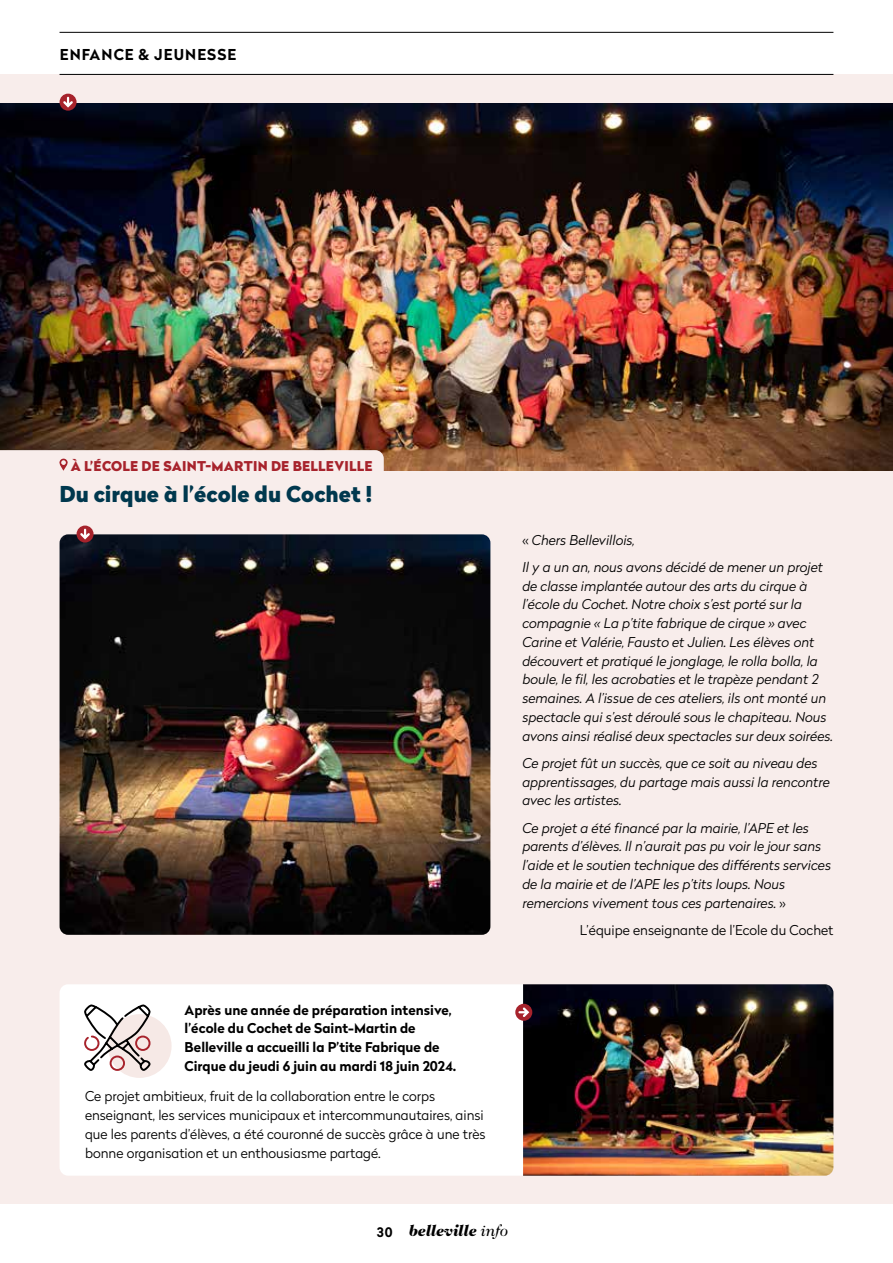
<style>
.page{position:relative;width:893px;height:1263px;background:#fff}
.page>*{position:absolute;margin:0;border:0;box-sizing:border-box;transform-origin:0 0}
.t1{font:900 21.9px "Radikal";color:#00384e}
.t2{font:italic 900 15.75px "Caslon 224 Std";color:#000}
.t3{font:700 15px "Radikal";letter-spacing:.07em;color:#000}
.t4{font:italic 300 13.5px/18.8px "Radikal";color:#000}
.t5{font:300 13.5px/18.8px "Radikal";color:#000}
.t6{font:700 13.5px/18.8px "Radikal";color:#000}
.t7{font:900 13.5px "Radikal";letter-spacing:.02em;color:#a7232c}
.s1{font-style:normal}
.s2{font-family:"Radikal";font-weight:700;font-style:normal;font-size:13.2px}
.s3{font-weight:400}
</style>
<div class="page">
<div style="left:0;top:74px;width:893px;height:1129px;background:#f8edeb"></div>
<img style="left:0;top:104px;width:893px;height:367px">
<div style="left:60px;top:94px;width:17px;height:17px;background:#a7232c;border-radius:50%"></div>
<svg style="left:63px;top:97px;width:10px;height:11px"></svg>
<img style="left:60px;top:534px;width:430px;height:401px">
<img style="left:523px;top:984px;width:310px;height:192px">
<div style="left:60px;top:984px;width:463px;height:192px;background:#fff"></div>
<div style="left:108px;top:1014px;width:64px;height:64px;background:#f6e9e6;border-radius:50%"></div>
<svg style="left:81px;top:1004px;width:72px;height:68px"></svg>
<div style="left:515px;top:1004px;width:17px;height:17px;background:#a7232c;border-radius:50%"></div>
<svg style="left:518px;top:1007px;width:11px;height:10px"></svg>
<svg style="left:77px;top:525px;width:17px;height:18px"></svg>
<svg style="left:80px;top:529px;width:10px;height:10px"></svg>
<hr style="left:60px;top:74px;width:773px;height:1px;background:#000">
<hr style="left:60px;top:32px;width:773px;height:1px;background:#000">
<svg style="left:0;top:450px;width:384px;height:21px"></svg>
<p class="t3" style="left:60px;top:43px;width:178px">ENFANCE &amp; JEUNESSE</p>
<p class="t7" style="left:71px;top:456px;width:303px">À L’ÉCOLE DE SAINT-MARTIN DE BELLEVILLE</p>
<h1 class="t1" style="left:60px;top:478px;width:314px">Du cirque à l’école du Cochet !</h1>
<p class="t4" style="left:522px;top:526px;width:302px;line-height:27.3px"><span class="s1">«</span> Chers Bellevillois,<br>Il y a un an, nous avons décidé de mener un projet</p>
<p class="t4" style="left:522px;top:576px;width:312px">de classe implantée autour des arts du cirque à l’école du Cochet. Notre choix s’est porté sur la compagnie « La p’tite fabrique de cirque » avec Carine et Valérie, Fausto et Julien. Les élèves ont découvert et pratiqué le jonglage, le rolla bolla, la boule, le fil, les acrobaties et le trapèze pendant 2 semaines. A l’issue de ces ateliers, ils ont monté un spectacle qui s’est déroulé sous le chapiteau. Nous avons ainsi réalisé deux spectacles sur deux soirées.</p>
<p class="t4" style="left:522px;top:753px;width:309px">Ce projet fût un succès, que ce soit au niveau des apprentissages, du partage mais aussi la rencontre avec les artistes.</p>
<p class="t4" style="left:522px;top:818px;width:310px">Ce projet a été financé par la mairie, l’APE et les parents d’élèves. Il n’aurait pas pu voir le jour sans l’aide et le soutien technique des différents services de la mairie et de l’APE les p’tits loups. Nous remercions vivement tous ces partenaires. <span class="s1">»</span></p>
<p class="t5" style="left:580px;top:920px;width:255px">L’équipe enseignante de l’Ecole du Cochet</p>
<p class="t6" style="left:185px;top:1000px;width:273px">Après une année de préparation intensive, l’école du Cochet de Saint-Martin de Belleville a accueilli la P’tite Fabrique de Cirque du jeudi 6 juin au mardi 18 juin 2024.</p>
<p class="t5" style="left:85px;top:1087px;width:402px">Ce projet ambitieux, fruit de la collaboration entre le corps enseignant, les services municipaux et intercommunautaires, ainsi que les parents d’élèves, a été couronné de succès grâce à une très bonne organisation et un enthousiasme partagé.</p>
<p class="t2" style="left:377px;top:1221px;width:133px"><span class="s2">30</span> belleville <span class="s3">info</span></p>
</div>
